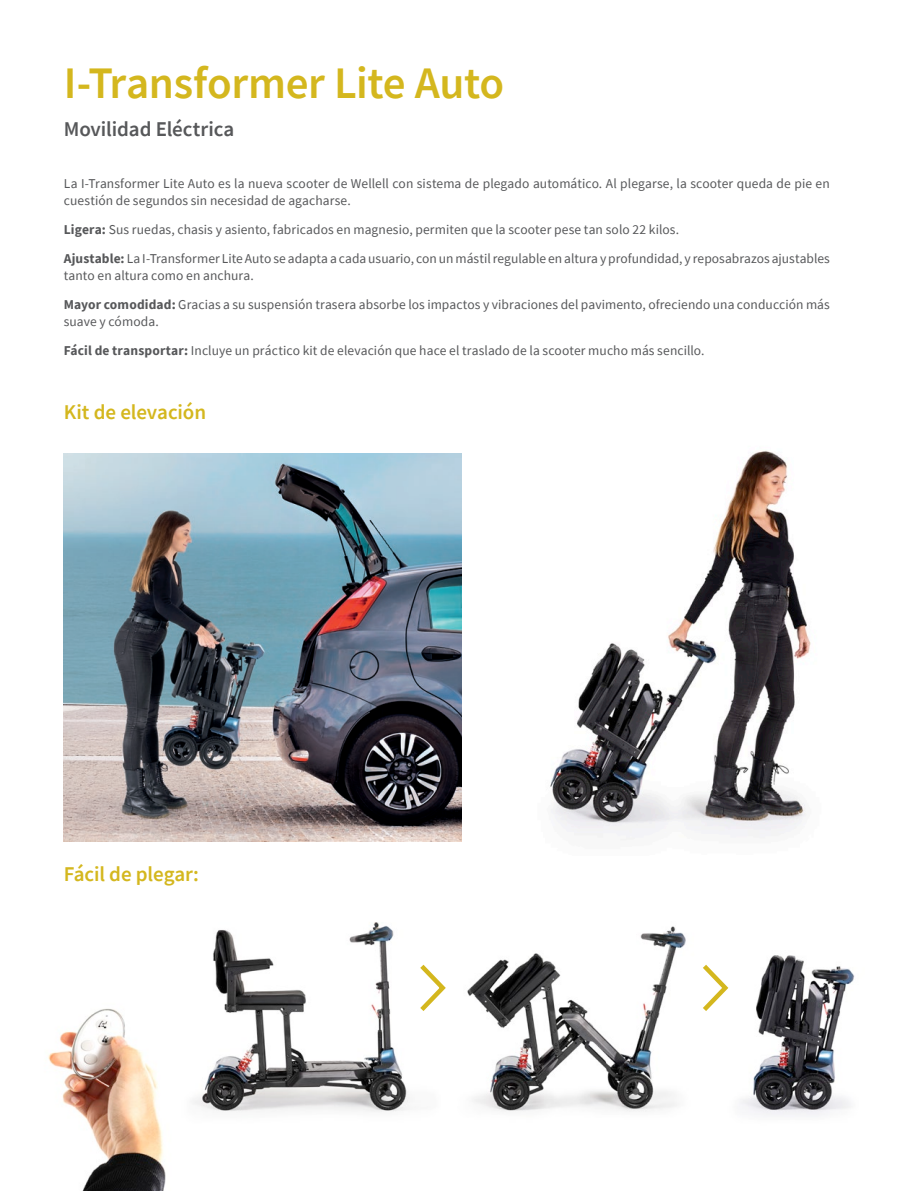
<style>
.page{position:relative;width:915px;height:1191px;background:#fff}
.page>*{position:absolute;margin:0;border:0;box-sizing:border-box;transform-origin:0 0}
.t1{font:600 45px "Source Sans Pro";letter-spacing:-.01em;color:#d4b71e}
.t2{font:600 21px "Source Sans Pro";letter-spacing:-.005em;color:#d4b71e}
.t3{font:600 21px "Source Sans Pro";letter-spacing:-.005em;color:#57585a}
.t4{font:13.5px/29.2px "Source Sans Pro";letter-spacing:.005em;color:#57585a}
.s1{font-weight:700}
</style>
<div class="page">
<img style="left:48px;top:1008px;width:118px;height:183px">
<img style="left:550px;top:450px;width:261px;height:390px">
<img style="left:64px;top:454px;width:397px;height:387px">
<img style="left:163px;top:922px;width:247px;height:210px">
<img style="left:467px;top:926px;width:219px;height:186px">
<img style="left:740px;top:955px;width:115px;height:160px">
<svg style="left:420px;top:964px;width:26px;height:47px"></svg>
<svg style="left:703px;top:964px;width:26px;height:47px"></svg>
<h1 class="t1" style="left:64px;top:53px;width:441px">I-Transformer Lite Auto</h1>
<h2 class="t3" style="left:64px;top:115px;width:172px">Movilidad Eléctrica</h2>
<p class="t4" style="left:64px;top:175px;width:767px;line-height:16.5px">La I-Transformer Lite Auto es la nueva scooter de Wellell con sistema de plegado automático. Al plegarse, la scooter queda de pie en cuestión de segundos sin necesidad de agacharse.</p>
<p class="t4" style="left:64px;top:215px;width:767px"><span class="s1">Ligera:</span> Sus ruedas, chasis y asiento, fabricados en magnesio, permiten que la scooter pese tan solo 22 kilos.<br><span class="s1">Ajustable:</span> La I-Transformer Lite Auto se adapta a cada usuario, con un mástil regulable en altura y profundidad, y reposabrazos ajustables</p>
<p class="t4" style="left:64px;top:261px;width:767px">tanto en altura como en anchura.<br><span class="s1">Mayor comodidad:</span> Gracias a su suspensión trasera absorbe los impactos y vibraciones del pavimento, ofreciendo una conducción más</p>
<p class="t4" style="left:64px;top:306px;width:642px">suave y cómoda.<br><span class="s1">Fácil de transportar:</span> Incluye un práctico kit de elevación que hace el traslado de la scooter mucho más sencillo.</p>
<h2 class="t2" style="left:64px;top:398px;width:144px">Kit de elevación</h2>
<h2 class="t2" style="left:64px;top:860px;width:137px">Fácil de plegar:</h2>
</div>
